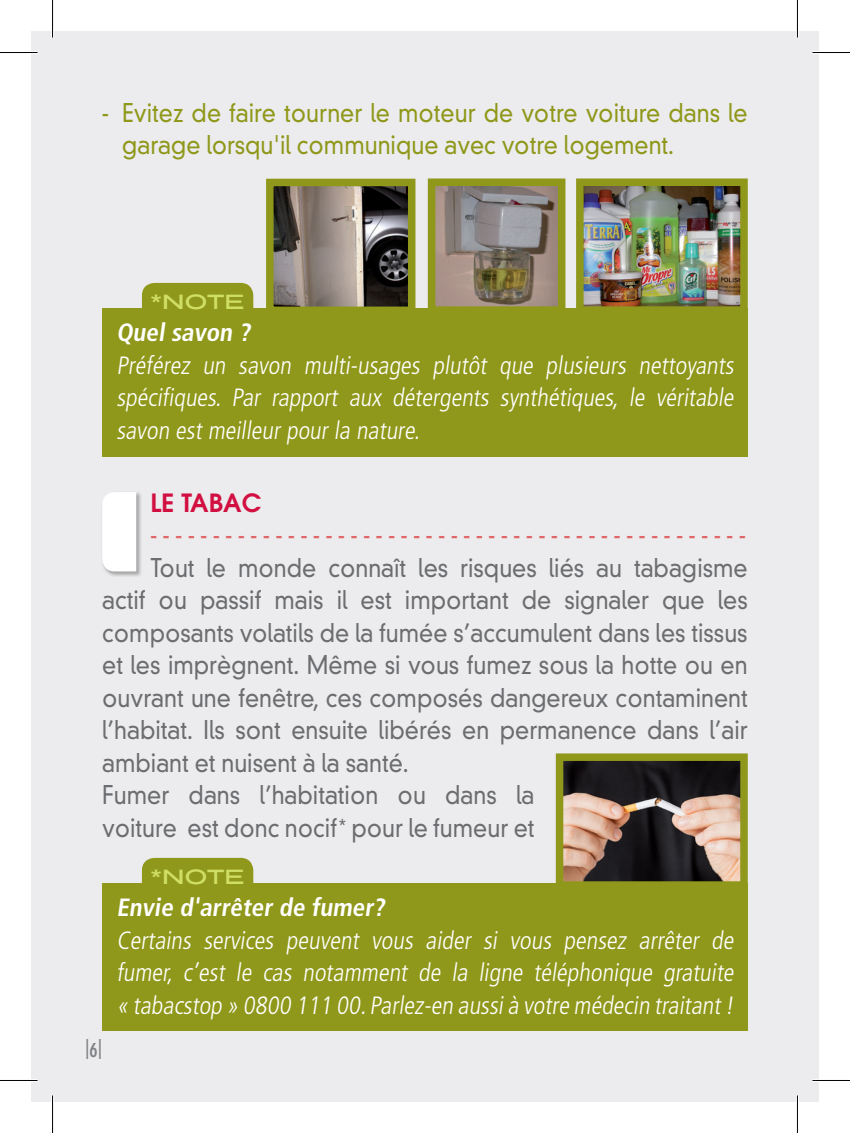
<style>
.page{position:relative;width:850px;height:1133px;background:#fff}
.page>*{position:absolute;margin:0;border:0;box-sizing:border-box;transform-origin:0 0}
.texte{font:300 25px/32.5px "DIN Neuzeit Grotesk";color:#6c6d70;text-align:justify;scale:.9 1}
.texte-2{font:300 condensed 25px/32.5px "Frutiger";color:#fff;text-align:justify}
.texte-3{font:300 25px/32px "DIN Neuzeit Grotesk";color:#8f981a;scale:.9 1}
.texte-4{font:300 25px "DIN Neuzeit Grotesk";color:#e06769;scale:.9 1}
.texte-5{font:700 condensed 25px "Frutiger";color:#fff}
.intertitre{font:600 25px "Avant Garde";color:#d20f41}
.texte-6{font:20px "Presicav Rg";color:#cfde65;scale:1.1 1}
.intertitre-2{font:700 condensed 20px "DIN Neuzeit Grotesk";color:#808285}
.s1{font-size:20px}
</style>
<div class="page">
<div style="left:31px;top:31px;width:787px;height:1070px;background:#ececee"></div>
<img style="left:564px;top:762px;width:174px;height:117px">
<div style="left:555px;top:753px;width:192px;height:135px;border:8px solid #8f981a"></div>
<div style="left:102px;top:883px;width:645px;height:147px;background:#8f981a"></div>
<div style="left:142px;top:858px;width:111px;height:25px;background:#8f981a"></div>
<div style="left:102px;top:308px;width:645px;height:148px;background:#8f981a"></div>
<div style="left:142px;top:283px;width:111px;height:25px;background:#8f981a"></div>
<div style="left:101px;top:491px;width:41px;height:86px;background:#231f20;opacity:.35"></div>
<div style="left:102px;top:492px;width:34px;height:79px;background:#fff"></div>
<img style="left:436px;top:187px;width:120px;height:118px">
<div style="left:427px;top:178px;width:138px;height:136px;border:8px solid #8f981a"></div>
<img style="left:584px;top:187px;width:154px;height:118px">
<div style="left:575px;top:178px;width:172px;height:136px;border:8px solid #8f981a"></div>
<img style="left:275px;top:188px;width:131px;height:117px">
<div style="left:266px;top:179px;width:149px;height:135px;border:8px solid #8f981a"></div>
<hr style="left:0;top:51px;width:38px;height:3px;background:#fff">
<hr style="left:812px;top:51px;width:37px;height:3px;background:#fff">
<hr style="left:0;top:1078px;width:38px;height:4px;background:#fff">
<hr style="left:812px;top:1078px;width:37px;height:4px;background:#fff">
<hr style="left:51px;top:0;width:3px;height:38px;background:#fff">
<hr style="left:51px;top:1095px;width:3px;height:38px;background:#fff">
<hr style="left:795px;top:0;width:3px;height:38px;background:#fff">
<hr style="left:795px;top:1095px;width:3px;height:38px;background:#fff">
<hr style="left:0;top:52px;width:38px;height:1px;background:#000">
<hr style="left:812px;top:52px;width:37px;height:1px;background:#000">
<hr style="left:0;top:1080px;width:38px;height:1px;background:#000">
<hr style="left:812px;top:1080px;width:37px;height:1px;background:#000">
<hr style="left:52px;top:0;width:1px;height:38px;background:#000">
<hr style="left:52px;top:1095px;width:1px;height:38px;background:#000">
<hr style="left:796px;top:0;width:1px;height:38px;background:#000">
<hr style="left:796px;top:1095px;width:1px;height:38px;background:#000">
<p class="texte-3" style="left:122px;top:97px;width:696px;text-indent:-20px">- Evitez de faire tourner le moteur de votre voiture dans le garage lorsqu'il communique avec votre logement.</p>
<p class="texte-6" style="left:150px;top:288px;width:86px">*NOTE</p>
<p class="texte-5" style="left:116px;top:318px;width:140px">Quel savon ?</p>
<p class="texte-2" style="left:116px;top:349px;width:622px">Préférez un savon multi-usages plutôt que plusieurs nettoyants spécifiques. Par rapport aux détergents synthétiques, le véritable savon est meilleur pour la nature.</p>
<p class="intertitre" style="left:150px;top:486px;width:112px">LE TABAC</p>
<p class="texte-4" style="left:150px;top:520px;width:662px">- - - - - - - - - - - - - - - - - - - - - - - - - - - - - - - - - - - - - - - - - - - - - - - -</p>
<p class="texte" style="left:102px;top:551px;width:718px;text-indent:48px">Tout le monde connaît les risques liés au tabagisme actif ou passif mais il est important de signaler que les composants volatils de la fumée s’accumulent dans les tissus et les imprègnent. Même si vous fumez sous la hotte ou en ouvrant une fenêtre, ces composés dangereux contaminent l’habitat. Ils sont ensuite libérés en permanence dans l’air ambiant et nuisent à la santé.</p>
<p class="texte" style="left:102px;top:779px;width:481px">Fumer dans l’habitation ou dans la voiture est donc nocif<span class="s1">*</span> pour le fumeur et</p>
<p class="texte-6" style="left:150px;top:862px;width:86px">*NOTE</p>
<p class="intertitre-2" style="left:85px;top:1035px;width:19px">|6|</p>
<p class="texte-5" style="left:116px;top:892px;width:274px">Envie d'arrêter de fumer?</p>
<p class="texte-2" style="left:116px;top:924px;width:622px">Certains services peuvent vous aider si vous pensez arrêter de fumer, c’est le cas notamment de la ligne téléphonique gratuite « tabacstop » 0800 111 00.Parlez-en aussià votre médecin traitant !</p>
</div>
